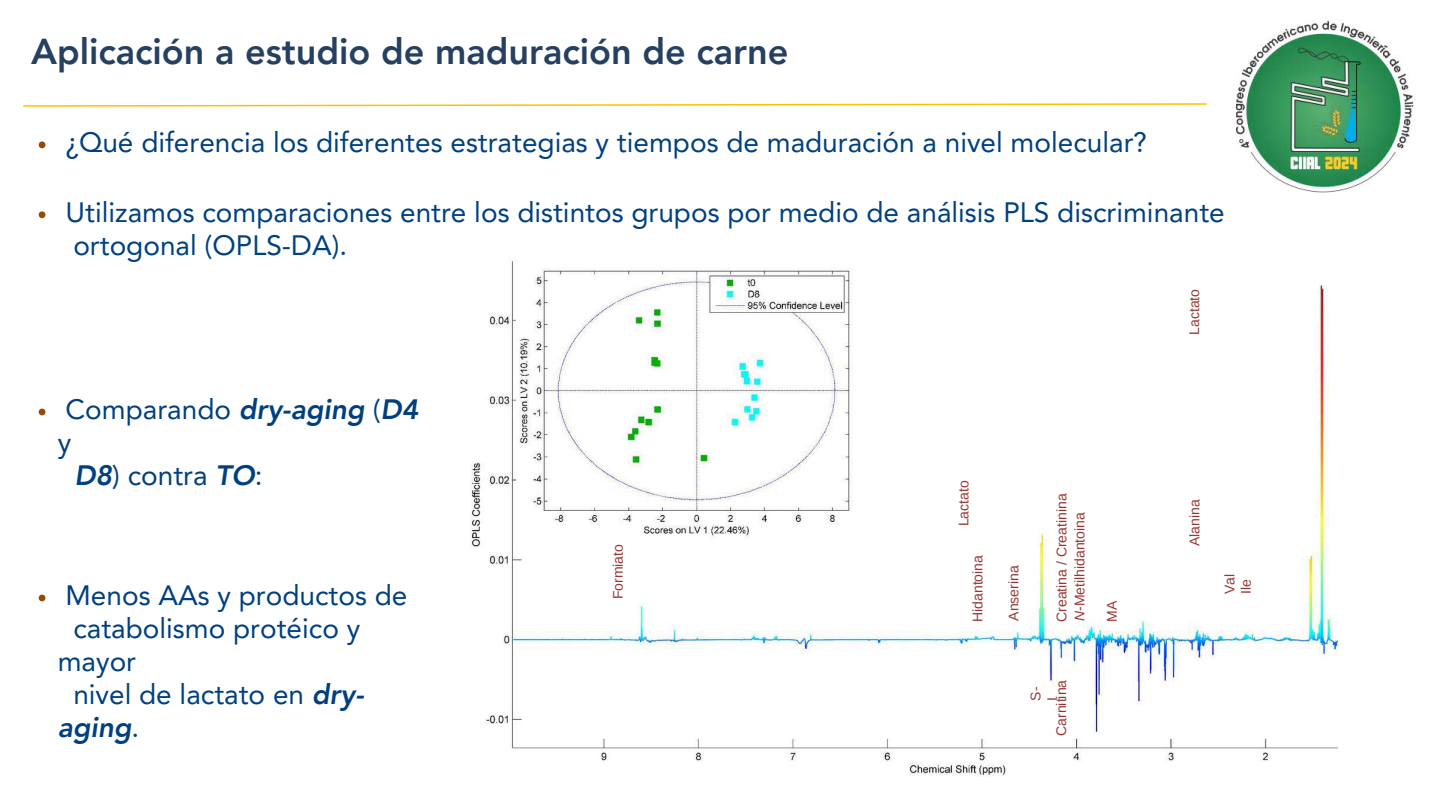
<style>
.page{position:relative;width:1440px;height:810px;background:#fff}
.page>*{position:absolute;margin:0;border:0;box-sizing:border-box;transform-origin:0 0}
.t1{font:800 36px "Avenir LT Pro";color:#254061}
.t2{font:28px/33px "Avenir LT Pro";color:#004080}
.t3{font:italic 800 28px "Avenir LT Pro";color:#004080}
.t4{font:14px/16.5px "Arimo";color:#953735}
.s1{font-weight:800;font-style:italic}
.s2{font-weight:400;font-style:normal}
.s3{font-style:italic}
</style>
<div class="page">
<img style="left:1235px;top:20px;width:180px;height:173px">
<svg style="left:23px;top:103px;width:1184px;height:4px"></svg>
<svg style="left:39px;top:141px;width:6px;height:7px"></svg>
<svg style="left:39px;top:211px;width:6px;height:7px"></svg>
<img style="left:470px;top:260px;width:868px;height:516px">
<img style="left:516px;top:260px;width:348px;height:283px">
<svg style="left:39px;top:595px;width:6px;height:6px"></svg>
<svg style="left:39px;top:409px;width:6px;height:6px"></svg>
<p class="t1" style="left:31px;top:36px;width:759px">Aplicación a estudio de maduración de carne</p>
<p class="t2" style="left:66px;top:128px;width:1083px">¿Qué diferencia los diferentes estrategias y tiempos de maduración a nivel molecular?</p>
<p class="t2" style="left:66px;top:198px;width:1161px">Utilizamos comparaciones entre los distintos grupos por medio de análisis PLS discriminante ortogonal (OPLS-DA).</p>
<p class="t2" style="left:66px;top:395px;width:354px">Comparando <span class="s1">dry-aging</span> (<span class="s1">D4</span></p>
<p class="t2" style="left:58px;top:428px;width:15px">y</p>
<p class="t2" style="left:74px;top:461px;width:190px"><span class="s1">D8</span>) contra <span class="s1">TO</span>:</p>
<p class="t2" style="left:66px;top:581px;width:343px">Menos AAs y productos de</p>
<p class="t2" style="left:73px;top:614px;width:288px">catabolismo protéico y</p>
<p class="t2" style="left:58px;top:647px;width:80px">mayor</p>
<p class="t2" style="left:73px;top:680px;width:292px">nivel de lactato en <span class="s1">dry-</span></p>
<p class="t3" style="left:58px;top:716px;width:83px">aging<span class="s2">.</span></p>
<p class="t4" style="left:610px;top:599px;width:57px;rotate:-90deg">Formiato</p>
<p class="t4" style="left:955px;top:526px;width:47px;rotate:-90deg">Lactato</p>
<p class="t4" style="left:969px;top:622px;width:68px;rotate:-90deg">Hidantoina</p>
<p class="t4" style="left:1005px;top:621px;width:57px;rotate:-90deg">Anserina</p>
<p class="t4" style="left:1052px;top:622px;width:130px;line-height:18px;rotate:-90deg">Creatina / Creatinina<br><span class="s3">N</span>-Metilhidantoina</p>
<p class="t4" style="left:1104px;top:622px;width:22px;rotate:-90deg">MA</p>
<p class="t4" style="left:1053px;top:736px;width:57px;rotate:-90deg">Carnitina</p>
<p class="t4" style="left:1027px;top:701px;width:15px;rotate:-90deg">S-<br>I</p>
<p class="t4" style="left:1186px;top:335px;width:47px;rotate:-90deg">Lactato</p>
<p class="t4" style="left:1186px;top:546px;width:48px;rotate:-90deg">Alanina</p>
<p class="t4" style="left:1221px;top:594px;width:22px;rotate:-90deg">Val<br>Ile</p>
</div>
